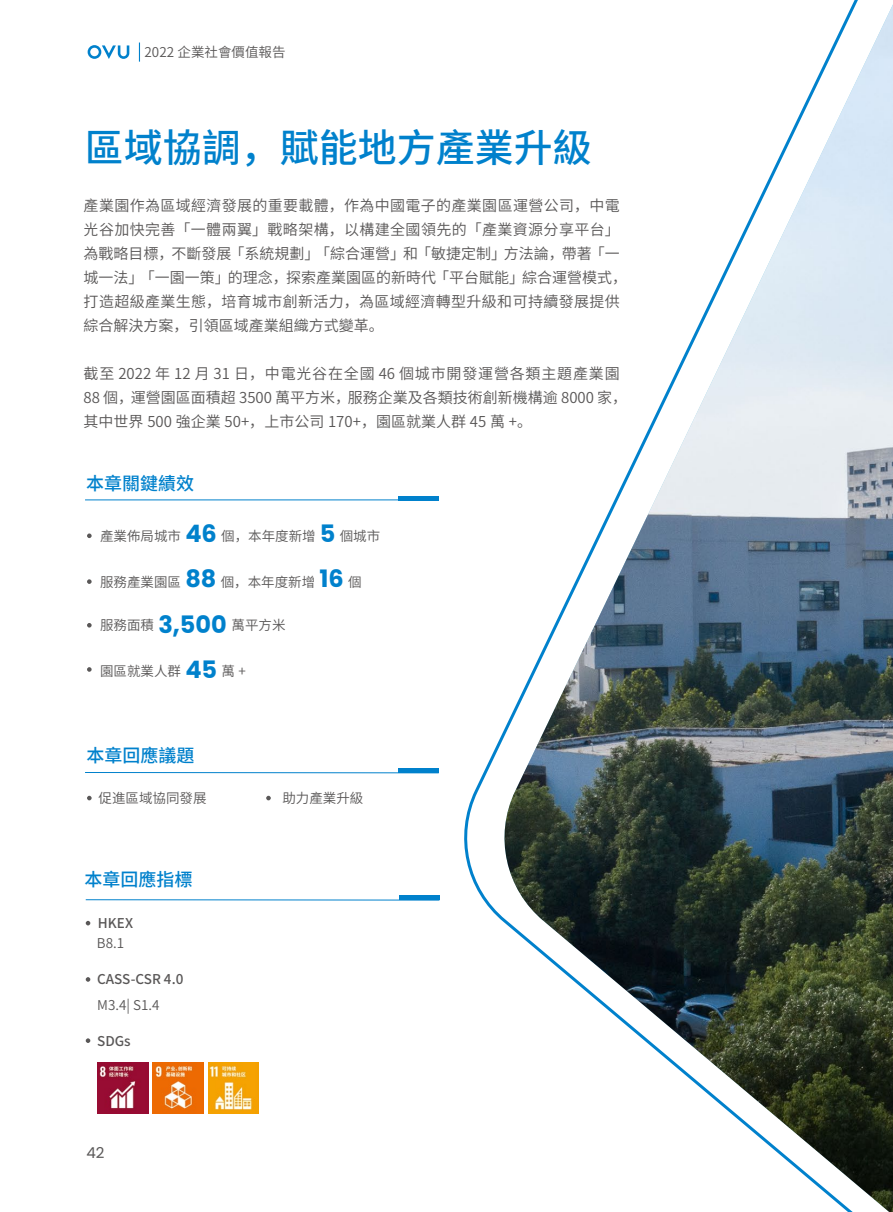
<style>
.page{position:relative;width:893px;height:1212px;background:#fff}
.page>*{position:absolute;margin:0;border:0;box-sizing:border-box;transform-origin:0 0}
.t1{font:500 39px "Source Han Sans CN";color:#0081cc}
.t2{font:500 18px "Source Han Sans CN";color:#0081cc}
.t3{font:15px/24px "Source Han Sans CN";letter-spacing:.025em;color:#595757}
.t4{font:15px/24px "Source Han Sans CN";color:#595757}
.t5{font:15px "Poppins";color:#595757}
.t6{font:13.5px "Source Han Sans CN";color:#595757}
.t7{font:500 13.5px "Source Han Sans CN";color:#595757}
.s1{font-family:"Poppins";font-weight:700;font-size:24px;color:#0081cc}
</style>
<div class="page">
<svg style="left:88px;top:45px;width:41px;height:14px"></svg>
<svg style="left:139px;top:43px;width:1px;height:19px"></svg>
<img style="left:503px;top:4px;width:390px;height:1208px">
<hr style="left:85px;top:772px;width:354px;height:1px;background:#0081cc">
<hr style="left:398px;top:768px;width:41px;height:4px;background:#0081cc">
<svg style="left:87px;top:796px;width:5px;height:4px"></svg>
<svg style="left:266px;top:796px;width:5px;height:4px"></svg>
<hr style="left:86px;top:899px;width:353px;height:1px;background:#0081cc">
<div style="left:399px;top:895px;width:40px;height:5px;background:#0081cc"></div>
<img style="left:97px;top:1062px;width:51px;height:51px">
<img style="left:153px;top:1062px;width:51px;height:51px">
<svg style="left:86px;top:1038px;width:4px;height:5px"></svg>
<svg style="left:86px;top:921px;width:4px;height:4px"></svg>
<svg style="left:86px;top:977px;width:4px;height:5px"></svg>
<img style="left:208px;top:1062px;width:51px;height:51px">
<hr style="left:85px;top:499px;width:354px;height:1px;background:#0081cc">
<hr style="left:398px;top:496px;width:41px;height:4px;background:#0081cc">
<svg style="left:87px;top:623px;width:5px;height:4px"></svg>
<svg style="left:87px;top:667px;width:5px;height:5px"></svg>
<svg style="left:87px;top:533px;width:5px;height:5px"></svg>
<svg style="left:87px;top:579px;width:5px;height:5px"></svg>
<p class="t6" style="left:145px;top:45px;width:143px">2022 企業社會價值報告</p>
<h1 class="t1" style="left:85px;top:126px;width:509px">區域協調，賦能地方產業升級</h1>
<p class="t3" style="left:84px;top:194px;width:545px">產業園作為區域經濟發展的重要載體，作為中國電子的產業園區運營公司，中電光谷加快完善「一體兩翼」戰略架構，以構建全國領先的「產業資源分享平台」為戰略目標，不斷發展「系統規劃」「綜合運營」和「敏捷定制」方法論，帶著「一城一法」「一園一策」的理念，探索產業園區的新時代「平台賦能」綜合運營模式，打造超級產業生態，培育城市創新活力，為區域經濟轉型升級和可持續發展提供綜合解決方案，引領區域產業組織方式變革。</p>
<p class="t4" style="left:84px;top:362px;width:545px">截至 2022 年 12 月 31 日，中電光谷在全國 46 個城市開發運營各類主題產業園<br>88 個，運營園區面積超 3500 萬平方米，服務企業及各類技術創新機構逾 8000 家，其中世界 500 強企業 50+，上市公司 170+，園區就業人群 45 萬 +。</p>
<p class="t2" style="left:86px;top:473px;width:109px">本章關鍵績效</p>
<p class="t6" style="left:100px;top:528px;width:282px">產業佈局城市 <span class="s1">46</span> 個，本年度新增 <span class="s1">5</span> 個城市</p>
<p class="t6" style="left:100px;top:574px;width:263px">服務產業園區 <span class="s1">88</span> 個，本年度新增 <span class="s1">16</span> 個</p>
<p class="t6" style="left:100px;top:618px;width:187px">服務面積 <span class="s1">3,500</span> 萬平方米</p>
<p class="t6" style="left:100px;top:663px;width:147px">園區就業人群 <span class="s1">45</span> 萬 +</p>
<p class="t2" style="left:86px;top:745px;width:109px">本章回應議題</p>
<p class="t6" style="left:98px;top:791px;width:109px">促進區域協同發展</p>
<p class="t6" style="left:282px;top:791px;width:82px">助力產業升級</p>
<p class="t2" style="left:84px;top:869px;width:109px">本章回應指標</p>
<p class="t7" style="left:98px;top:916px;width:37px">HKEX</p>
<p class="t6" style="left:97px;top:936px;width:29px">B8.1</p>
<p class="t7" style="left:97px;top:971px;width:88px">CASS-CSR 4.0</p>
<p class="t6" style="left:97px;top:998px;width:64px">M3.4| S1.4</p>
<p class="t7" style="left:97px;top:1033px;width:35px">SDGs</p>
<p class="t5" style="left:86px;top:1144px;width:20px">42</p>
</div>
